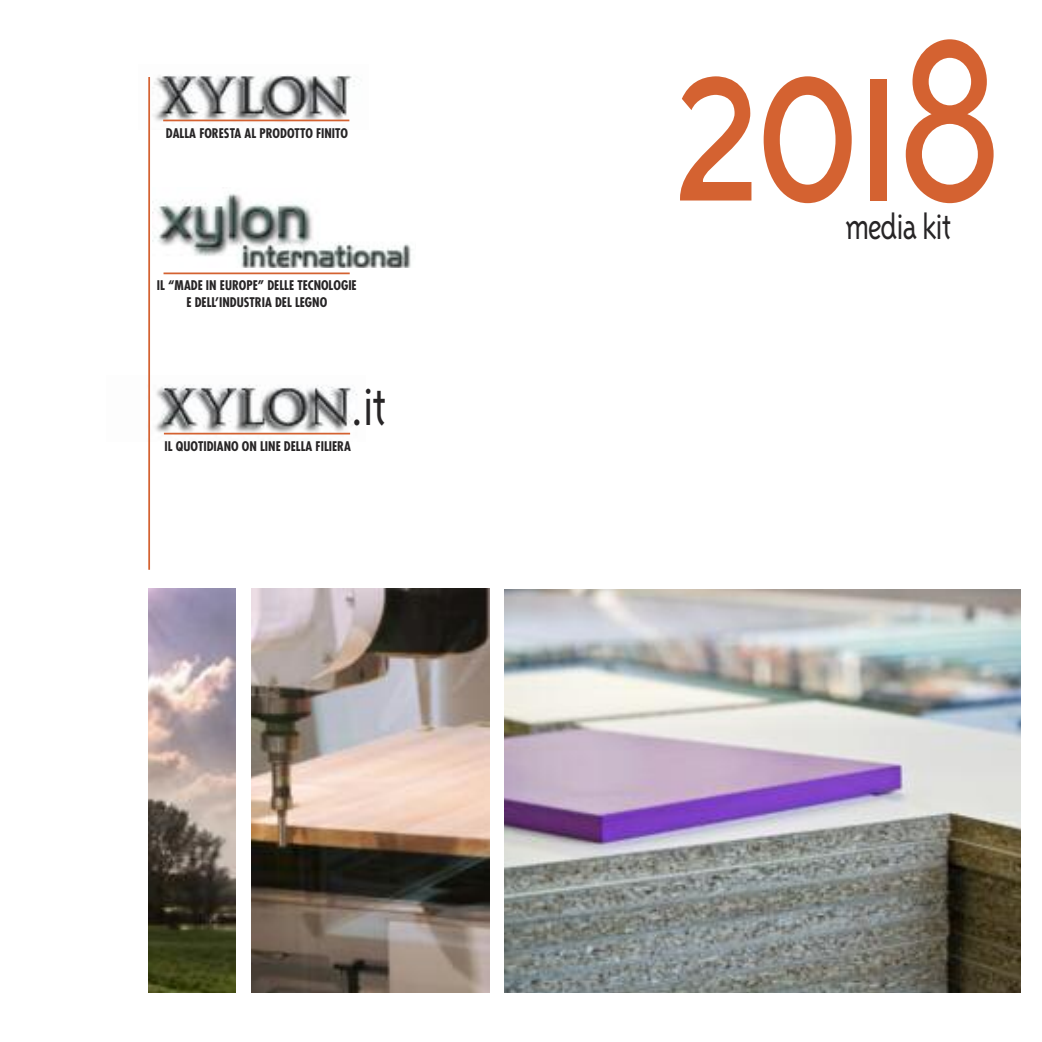
<style>
.page{position:relative;width:1042px;height:1042px;background:#fff}
.page>*{position:absolute;margin:0;border:0;box-sizing:border-box;transform-origin:0 0}
.t1{font:300 264.07px "Triplex";color:#d46231;scale:.85 1}
.t2{font:300 56.88px "Triplex";color:#272526;scale:.85 1}
.t3{font:300 38.5px "Triplex";letter-spacing:-.05em;color:#272526;scale:.85 1}
.t4{font:700 condensed 12.95px/16.8px "Futura";color:#272526;text-align:center}
</style>
<div class="page">
<img style="left:150px;top:75px;width:205px;height:54px">
<img style="left:150px;top:375px;width:207px;height:66px">
<hr style="left:163px;top:120px;width:186px;height:1px;background:#d46231">
<hr style="left:164px;top:433px;width:186px;height:1px;background:#d46231">
<hr style="left:148px;top:77px;width:2px;height:493px;background:#d46231">
<hr style="left:163px;top:272px;width:187px;height:2px;background:#d46231">
<img style="left:153px;top:193px;width:258px;height:75px">
<img style="left:148px;top:589px;width:88px;height:403px">
<img style="left:252px;top:589px;width:238px;height:403px">
<img style="left:505px;top:590px;width:515px;height:402px">
<p class="t4" style="left:166px;top:126px;width:184px">DALLA FORESTA AL PRODOTTO FINITO</p>
<p class="t4" style="left:157px;top:278px;width:201px">IL “MADE IN EUROPE” DELLE TECNOLOGIE<br>E DELL’INDUSTRIA DEL LEGNO</p>
<h2 class="t2" style="left:351px;top:391px;width:43px">.it</h2>
<p class="t4" style="left:165px;top:439px;width:188px">IL QUOTIDIANO ON LINE DELLA FILIERA</p>
<h1 class="t1" style="left:668px;top:42px;width:401px">2018</h1>
<h3 class="t3" style="left:845px;top:216px;width:127px">media kit</h3>
</div>
